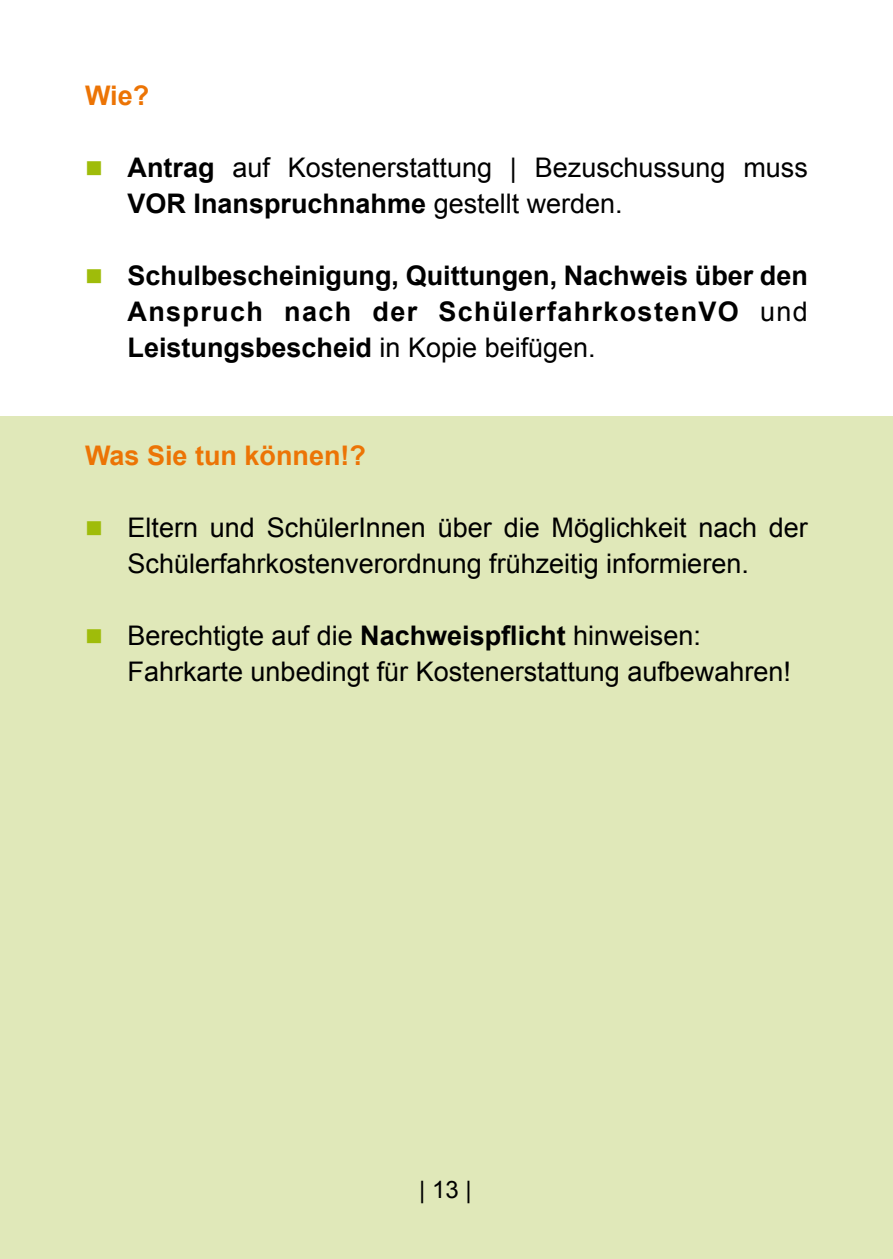
<style>
.page{position:relative;width:893px;height:1259px;background:#fff}
.page>*{position:absolute;margin:0;border:0;box-sizing:border-box;transform-origin:0 0}
.t1{font:27px/36px "Arial";color:#000}
.t2{font:700 27px/36px "Arial";letter-spacing:.05em;color:#000;text-align:justify}
.t3{font:700 27px "Arial";color:#ec7405}
.t4{font:24px "Arial";color:#000}
.s1{color:#9fbc0a}
.s2{font-weight:700}
.s3{font-weight:400}
</style>
<div class="page">
<div style="left:0;top:417px;width:893px;height:842px;background:#e0e8b9"></div>
<p class="t3" style="left:85px;top:77px;width:66px">Wie?</p>
<p class="t1" style="left:128px;top:150px;width:682px;text-indent:-43px"><span class="s1">■</span> <span class="s2">Antrag</span> auf Kostenerstattung | Bezuschussung muss<br><span class="s2">VOR Inanspruchnahme</span> gestellt werden.</p>
<p class="t2" style="left:128px;top:258px;width:682px;text-indent:-43px"><span class="s1">■</span> Schulbescheinigung, Quittungen, Nachweis über den Anspruch nach der SchülerfahrkostenVO <span class="s3">und </span>Leistungsbescheid <span class="s3">in Kopie beifügen.</span></p>
<p class="t3" style="left:85px;top:437px;width:283px">Was Sie tun können!?</p>
<p class="t1" style="left:128px;top:510px;width:682px;text-indent:-43px"><span class="s1">■</span> Eltern und SchülerInnen über die Möglichkeit nach der<br>Schülerfahrkostenverordnung frühzeitig informieren.</p>
<p class="t1" style="left:128px;top:618px;width:665px;text-indent:-43px"><span class="s1">■</span> Berechtigte auf die <span class="s2">Nachweispflicht</span> hinweisen:<br>Fahrkarte unbedingt für Kostenerstattung aufbewahren!</p>
<p class="t4" style="left:419px;top:1173px;width:54px">| 13 |</p>
</div>
